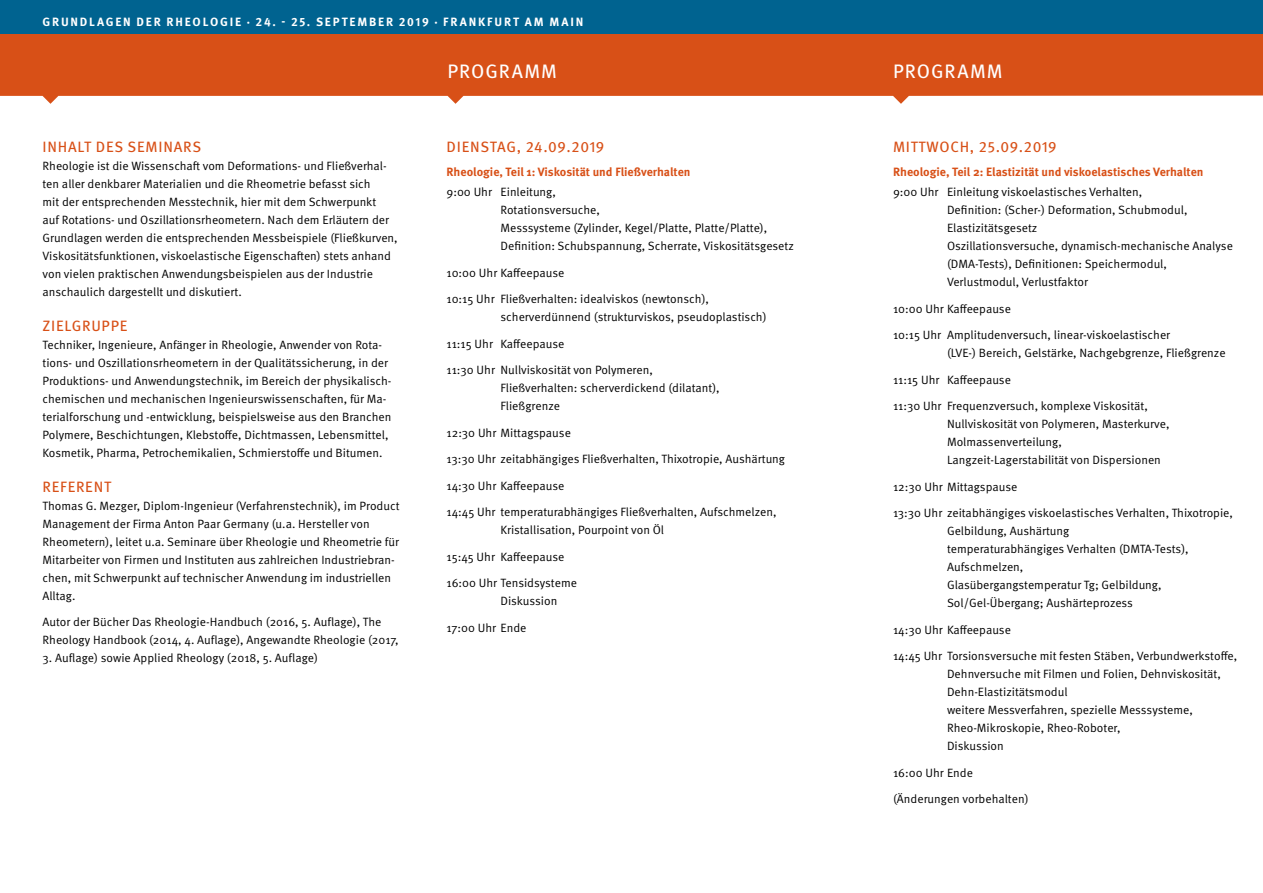
<style>
.page{position:relative;width:1263px;height:893px;background:#fff}
.page>*{position:absolute;margin:0;border:0;box-sizing:border-box;transform-origin:0 0}
.t1{font:19.5px "Meta OT";letter-spacing:.05em;color:#fff}
.t2{font:15px "Meta OT";letter-spacing:.05em;color:#d85017}
.t3{font:12px/18px "Meta OT Norm";color:#000}
.t4{font:700 12px "Meta OT";color:#d85017}
.t5{font:700 12px "Meta OT";letter-spacing:.15em;color:#fff}
</style>
<div class="page">
<svg style="left:0;top:34px;width:1263px;height:70px;background:#dc6431"></svg>
<div style="left:0;top:0;width:1263px;height:34px;background:#006390"></div>
<p class="t5" style="left:43px;top:15px;width:542px">GRUNDLAGEN DER RHEOLOGIE · 24. - 25. SEPTEMBER 2019 · FRANKFURT AM MAIN</p>
<p class="t2" style="left:43px;top:138px;width:160px">INHALT DES SEMINARS</p>
<p class="t3" style="left:43px;top:157px;width:357px">Rheologie ist die Wissenschaft vom Deformations- und Fließverhal&shy;ten aller denkbarer Materialien und die Rheometrie befasst sich<br>mit der entsprechenden Messtechnik, hier mit dem Schwerpunkt<br>auf Rotations- und Oszillationsrheometern. Nach dem Erläutern der Grundlagen werden die entsprechenden Messbeispiele (Fließkurven, Viskositätsfunktionen, viskoelastische Eigenschaften) stets anhand von vielen praktischen Anwendungsbeispielen aus der Industrie anschaulich dargestellt und diskutiert.</p>
<p class="t2" style="left:43px;top:317px;width:86px">ZIELGRUPPE</p>
<p class="t3" style="left:43px;top:336px;width:350px">Techniker, Ingenieure, Anfänger in Rheologie, Anwender von Rota&shy;tions- und Oszillationsrheometern in der Qualitätssicherung, in der Produktions- und Anwendungstechnik, im Bereich der physikalisch&shy;chemischen und mechanischen Ingenieurswissenschaften, für Ma&shy;terialforschung und -entwicklung, beispielsweise aus den Branchen Polymere, Beschichtungen, Klebstoffe, Dichtmassen, Lebensmittel, Kosmetik, Pharma, Petrochemikalien, Schmierstoffe und Bitumen.</p>
<p class="t2" style="left:43px;top:478px;width:70px">REFERENT</p>
<p class="t3" style="left:43px;top:497px;width:359px">Thomas G. Mezger, Diplom-Ingenieur (Verfahrenstechnik), im Product Management der Firma Anton Paar Germany (u.a. Hersteller von Rheometern), leitet u.a. Seminare über Rheologie und Rheometrie für Mitarbeiter von Firmen und Instituten aus zahlreichen Industriebran&shy;chen, mit Schwerpunkt auf technischer Anwendung im industriellen Alltag.</p>
<p class="t3" style="left:43px;top:613px;width:357px">Autor der Bücher Das Rheologie-Handbuch (2016, 5. Auflage), The<br>Rheology Handbook (2014, 4. Auflage), Angewandte Rheologie (2017,</p>
<p class="t3" style="left:43px;top:649px;width:277px">3. Auflage) sowie Applied Rheology (2018, 5. Auflage)</p>
<h1 class="t1" style="left:447px;top:60px;width:111px">PROGRAMM</h1>
<h1 class="t1" style="left:893px;top:60px;width:111px">PROGRAMM</h1>
<p class="t2" style="left:447px;top:138px;width:159px">DIENSTAG, 24.09.2019</p>
<p class="t4" style="left:446px;top:165px;width:246px">Rheologie, Teil 1: Viskosität und Fließverhalten</p>
<p class="t3" style="left:500px;top:183px;width:295px;text-indent:-54px">9:00 Uhr Einleitung,<br>Rotationsversuche,<br>Messsysteme (Zylinder, Kegel/Platte, Platte/Platte), Definition: Schubspannung, Scherrate, Viskositätsgesetz</p>
<p class="t3" style="left:446px;top:264px;width:119px">10:00 Uhr Kaffeepause</p>
<p class="t3" style="left:500px;top:290px;width:268px;text-indent:-54px">10:15 Uhr Fließverhalten: idealviskos (newtonsch), scherverdünnend (strukturviskos, pseudoplastisch)</p>
<p class="t3" style="left:446px;top:335px;width:119px">11:15 Uhr Kaffeepause</p>
<p class="t3" style="left:500px;top:361px;width:221px;text-indent:-54px">11:30 Uhr Nullviskosität von Polymeren,<br>Fließverhalten: scherverdickend (dilatant),<br>Fließgrenze</p>
<p class="t3" style="left:446px;top:424px;width:126px">12:30 Uhr Mittagspause</p>
<p class="t3" style="left:446px;top:450px;width:340px">13:30 Uhr zeitabhängiges Fließverhalten, Thixotropie, Aushärtung</p>
<p class="t3" style="left:446px;top:477px;width:119px">14:30 Uhr Kaffeepause</p>
<p class="t3" style="left:500px;top:503px;width:277px;text-indent:-54px">14:45 Uhr temperaturabhängiges Fließverhalten, Aufschmelzen,<br>Kristallisation, Pourpoint von Öl</p>
<p class="t3" style="left:446px;top:548px;width:119px">15:45 Uhr Kaffeepause</p>
<p class="t3" style="left:500px;top:574px;width:78px;text-indent:-54px">16:00 Uhr Tensidsysteme<br>Diskussion</p>
<p class="t3" style="left:446px;top:619px;width:82px">17:00 Uhr Ende</p>
<p class="t2" style="left:893px;top:138px;width:165px">MITTWOCH, 25.09.2019</p>
<p class="t4" style="left:893px;top:165px;width:312px">Rheologie, Teil 2: Elastizität und viskoelastisches Verhalten</p>
<p class="t3" style="left:947px;top:183px;width:287px;text-indent:-54px">9:00 Uhr Einleitung viskoelastisches Verhalten,<br>Definition: (Scher-) Deformation, Schubmodul, Elastizitätsgesetz<br>Oszillationsversuche, dynamisch-mechanische Analyse (DMA-Tests), Definitionen: Speichermodul, Verlustmodul, Verlustfaktor</p>
<p class="t3" style="left:893px;top:300px;width:119px">10:00 Uhr Kaffeepause</p>
<p class="t3" style="left:947px;top:326px;width:280px;text-indent:-54px">10:15 Uhr Amplitudenversuch, linear-viskoelastischer<br>(LVE-) Bereich, Gelstärke, Nachgebgrenze, Fließgrenze</p>
<p class="t3" style="left:893px;top:371px;width:119px">11:15 Uhr Kaffeepause</p>
<p class="t3" style="left:947px;top:397px;width:224px;text-indent:-54px">11:30 Uhr Frequenzversuch, komplexe Viskosität, Nullviskosität von Polymeren, Masterkurve, Molmassenverteilung, Langzeit-Lagerstabilität von Dispersionen</p>
<p class="t3" style="left:893px;top:478px;width:126px">12:30 Uhr Mittagspause</p>
<p class="t3" style="left:947px;top:504px;width:287px;text-indent:-54px">13:30 Uhr zeitabhängiges viskoelastisches Verhalten, Thixotropie, Gelbildung, Aushärtung<br>temperaturabhängiges Verhalten (DMTA-Tests), Aufschmelzen,<br>Glasübergangstemperatur Tg; Gelbildung, Sol/Gel-Übergang; Aushärteprozess</p>
<p class="t3" style="left:893px;top:621px;width:119px">14:30 Uhr Kaffeepause</p>
<p class="t3" style="left:947px;top:647px;width:292px;text-indent:-54px">14:45 Uhr Torsionsversuche mit festen Stäben, Verbundwerkstoffe, Dehnversuche mit Filmen und Folien, Dehnviskosität, Dehn-Elastizitätsmodul<br>weitere Messverfahren, spezielle Messsysteme, Rheo-Mikroskopie, Rheo-Roboter,<br>Diskussion</p>
<p class="t3" style="left:893px;top:764px;width:82px">16:00 Uhr Ende</p>
<p class="t3" style="left:893px;top:790px;width:137px">(Änderungen vorbehalten)</p>
</div>
